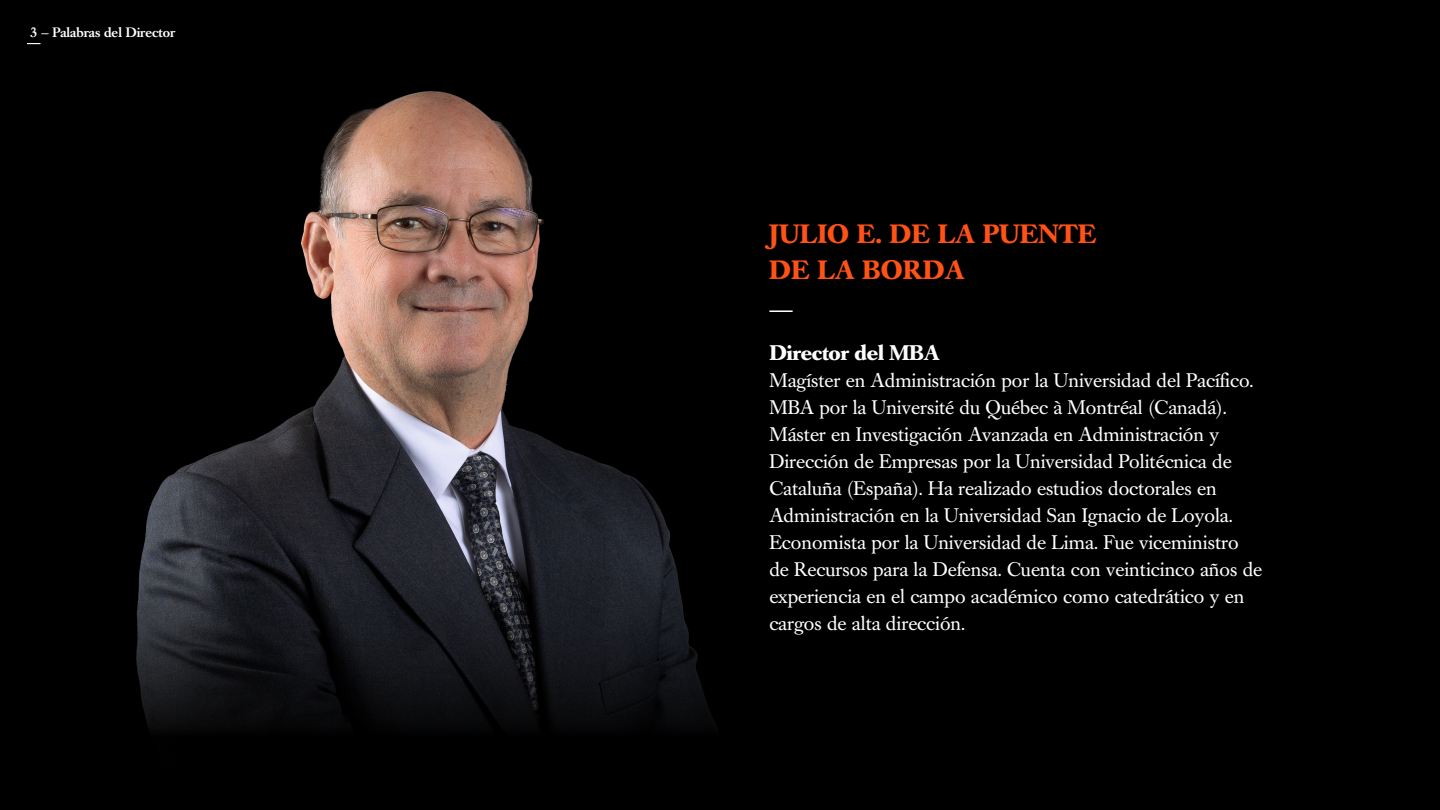
<style>
.page{position:relative;width:1440px;height:810px;background:#000}
.page>*{position:absolute;margin:0;border:0;box-sizing:border-box;transform-origin:0 0}
.t1{font:700 26.25px/36px "Caslon Book BE";color:#ff5217}
.t2{font:700 21px "Caslon Book BE";letter-spacing:-.02em;color:#fff}
.t3{font:19.5px/27px "Caslon Book BE";color:#fff}
.t4{font:500 13.5px "Caslon Book BE";color:#fff}
</style>
<div class="page">
<img style="left:27px;top:43px;width:643px;height:499px">
<svg style="left:136px;top:542px;width:578px;height:188px"></svg>
<hr style="left:769px;top:310px;width:24px;height:2px;background:#fff">
<svg style="left:27px;top:43px;width:13px;height:1px"></svg>
<p class="t4" style="left:31px;top:25px;width:146px">3 — Palabras del Director</p>
<h1 class="t1" style="left:769px;top:217px;width:329px">JULIO E. DE LA PUENTE<br>DE LA BORDA</h1>
<p class="t2" style="left:769px;top:341px;width:172px">Director del MBA</p>
<p class="t3" style="left:769px;top:367px;width:494px">Magíster en Administración por la Universidad del Pacífico.<br>MBA por la Université du Québec à Montréal (Canadá).<br>Máster en Investigación Avanzada en Administración y Dirección de Empresas por la Universidad Politécnica de Cataluña (España). Ha realizado estudios doctorales en Administración en la Universidad San Ignacio de Loyola.<br>Economista por la Universidad de Lima. Fue viceministro de Recursos para la Defensa. Cuenta con veinticinco años de experiencia en el campo académico como catedrático y en cargos de alta dirección.</p>
</div>
